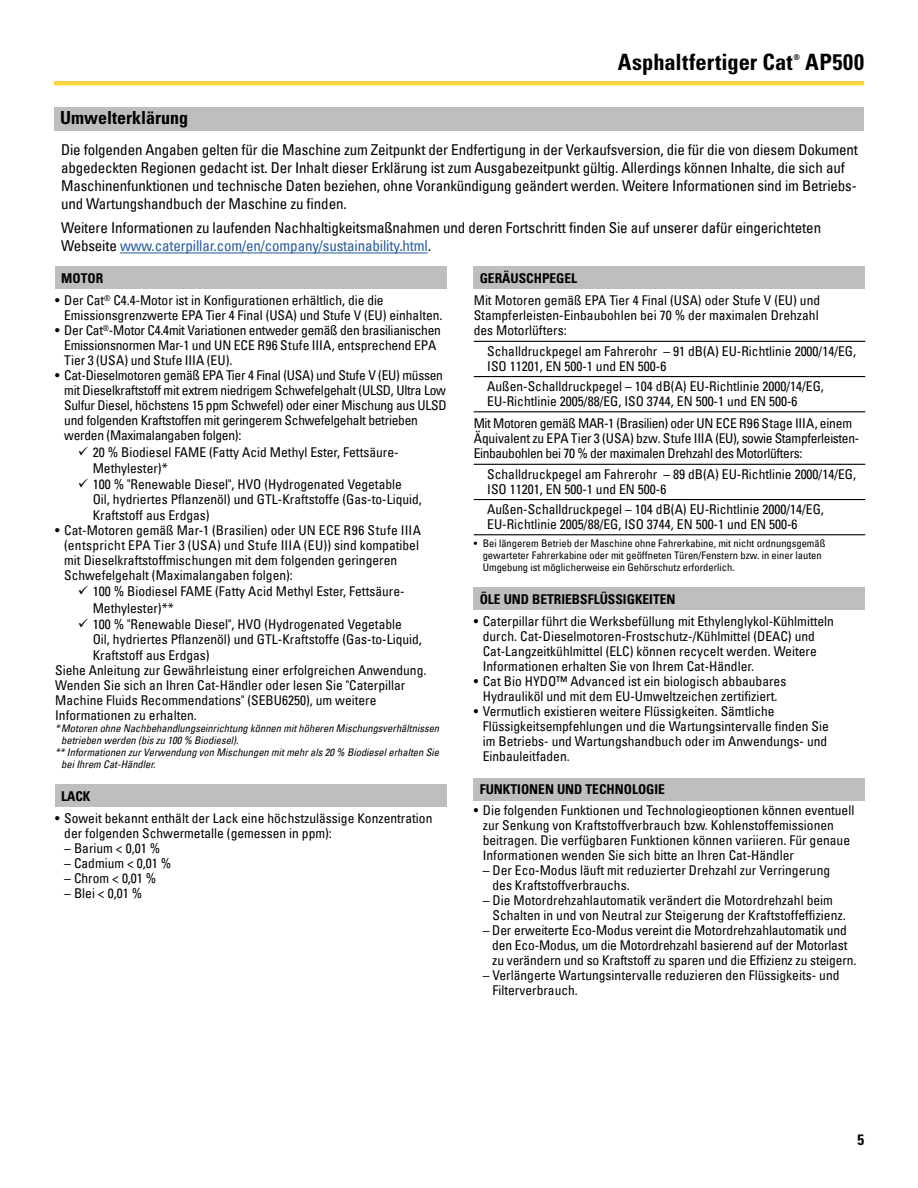
<style>
.page{position:relative;width:918px;height:1188px;background:#fff}
.page>*{position:absolute;margin:0;border:0;box-sizing:border-box;transform-origin:0 0}
.t1{font:700 condensed 22.5px "Univers LT Std";letter-spacing:.01em;color:#000}
.t2{font:700 condensed 18px "Univers LT Std";color:#000}
.t3{font:condensed 15px/18px "Univers LT";letter-spacing:-.01em;color:#000}
.t4{font:700 condensed 15px "Univers LT Std";color:#000}
.t5{font:condensed 13.5px/15px "Univers LT";color:#000}
.t6{font:condensed 13.5px/15px "Univers LT";letter-spacing:-.02em;color:#000}
.t7{font:condensed 13.5px/15px "Univers LT";letter-spacing:-.025em;color:#000}
.t8{font:700 condensed 13.5px "Univers LT Std";color:#000}
.t9{font:italic condensed 10.5px "Univers LT";color:#000}
.t10{font:condensed 10.5px/12px "Univers LT";color:#000}
.t11{font:700 condensed 7.8px "Univers LT Std";color:#000}
.s1{color:#265b9b}
</style>
<div class="page">
<div style="left:55px;top:266px;width:392px;height:23px;background:#bebebe"></div>
<div style="left:55px;top:784px;width:392px;height:23px;background:#bebebe"></div>
<div style="left:474px;top:266px;width:391px;height:23px;background:#bebebe"></div>
<hr style="left:474px;top:376px;width:391px;height:1px;background:#000">
<hr style="left:474px;top:411px;width:391px;height:1px;background:#000">
<hr style="left:474px;top:464px;width:391px;height:1px;background:#000">
<hr style="left:474px;top:499px;width:391px;height:1px;background:#000">
<hr style="left:474px;top:534px;width:391px;height:1px;background:#000">
<hr style="left:474px;top:341px;width:391px;height:1px;background:#000">
<div style="left:474px;top:587px;width:391px;height:23px;background:#bebebe"></div>
<div style="left:474px;top:778px;width:391px;height:22px;background:#bebebe"></div>
<div style="left:54px;top:107px;width:810px;height:23px;background:#bebebe"></div>
<hr style="left:120px;top:253px;width:308px;height:1px;background:#265b9b">
<h1 class="t1" style="left:618px;top:48px;width:176px">Asphaltfertiger Cat</h1>
<p class="t11" style="left:794px;top:52px;width:8px">®</p>
<h1 class="t1" style="left:805px;top:48px;width:60px">AP500</h1>
<h2 class="t2" style="left:60px;top:107px;width:129px">Umwelterklärung</h2>
<p class="t3" style="left:61px;top:140px;width:799px">Die folgenden Angaben gelten für die Maschine zum Zeitpunkt der Endfertigung in der Verkaufsversion, die für die von diesem Dokument abgedeckten Regionen gedacht ist. Der Inhalt dieser Erklärung ist zum Ausgabezeitpunkt gültig. Allerdings können Inhalte, die sich auf Maschinenfunktionen und technische Daten beziehen, ohne Vorankündigung geändert werden. Weitere Informationen sind im Betriebs&shy;und Wartungshandbuch der Maschine zu finden.</p>
<p class="t3" style="left:61px;top:219px;width:762px">Weitere Informationen zu laufenden Nachhaltigkeitsmaßnahmen und deren Fortschritt finden Sie auf unserer dafür eingerichteten<br>Webseite <span class="s1">www.caterpillar.com/en/company/sustainability.html</span>.</p>
<p class="t8" style="left:61px;top:270px;width:43px">MOTOR</p>
<p class="t5" style="left:64px;top:293px;width:380px;text-indent:-9px">• Der Cat<sup>®</sup> C4.4-Motor ist in Konfigurationen erhältlich, die die<br>Emissionsgrenzwerte EPA Tier 4 Final (USA) und Stufe V (EU) einhalten.</p>
<p class="t6" style="left:64px;top:323px;width:378px;text-indent:-9px">• Der Cat<sup>®</sup>-Motor C4.4mit Variationen entweder gemäß den brasilianischen<br>Emissionsnormen Mar-1 und UN ECE R96 Stufe IIIA, entsprechend EPA<br>Tier 3 (USA) und Stufe IIIA (EU).</p>
<p class="t6" style="left:64px;top:368px;width:384px;text-indent:-9px">• Cat-Dieselmotoren gemäß EPA Tier 4 Final (USA) und Stufe V (EU) müssen mit Dieselkraftstoff mit extrem niedrigem Schwefelgehalt (ULSD, Ultra Low Sulfur Diesel, höchstens 15 ppm Schwefel) oder einer Mischung aus ULSD und folgenden Kraftstoffen mit geringerem Schwefelgehalt betrieben werden (Maximalangaben folgen):</p>
<p class="t5" style="left:93px;top:443px;width:307px;line-height:16.2px;text-indent:-15px">✓ 20 % Biodiesel FAME (Fatty Acid Methyl Ester, Fettsäure-<br>Methylester)*</p>
<p class="t5" style="left:93px;top:476px;width:331px;line-height:15.6px;text-indent:-15px">✓ 100 % "Renewable Diesel", HVO (Hydrogenated Vegetable<br>Oil, hydriertes Pflanzenöl) und GTL-Kraftstoffe (Gas-to-Liquid,<br>Kraftstoff aus Erdgas)</p>
<p class="t5" style="left:64px;top:523px;width:358px;text-indent:-9px">• Cat-Motoren gemäß Mar-1 (Brasilien) oder UN ECE R96 Stufe IIIA (entspricht EPA Tier 3 (USA) und Stufe IIIA (EU)) sind kompatibel mit Dieselkraftstoffmischungen mit dem folgenden geringeren Schwefelgehalt (Maximalangaben folgen):</p>
<p class="t5" style="left:93px;top:583px;width:313px;line-height:16.2px;text-indent:-15px">✓ 100 % Biodiesel FAME (Fatty Acid Methyl Ester, Fettsäure-<br>Methylester)**</p>
<p class="t5" style="left:78px;top:616px;width:326px">✓ 100 % "Renewable Diesel", HVO (Hydrogenated Vegetable</p>
<p class="t5" style="left:93px;top:631px;width:331px">Oil, hydriertes Pflanzenöl) und GTL-Kraftstoffe (Gas-to-Liquid,</p>
<p class="t5" style="left:93px;top:647px;width:118px">Kraftstoff aus Erdgas)</p>
<p class="t5" style="left:55px;top:662px;width:373px">Siehe Anleitung zur Gewährleistung einer erfolgreichen Anwendung.</p>
<p class="t5" style="left:55px;top:677px;width:352px">Wenden Sie sich an Ihren Cat-Händler oder lesen Sie "Caterpillar</p>
<p class="t5" style="left:55px;top:692px;width:323px">Machine Fluids Recommendations" (SEBU6250), um weitere</p>
<p class="t5" style="left:55px;top:707px;width:143px">Informationen zu erhalten.</p>
<p class="t9" style="left:55px;top:722px;width:385px">*Motoren ohne Nachbehandlungseinrichtung können mit höheren Mischungsverhältnissen</p>
<p class="t9" style="left:61px;top:734px;width:179px">betrieben werden (bis zu 100 % Biodiesel).</p>
<p class="t9" style="left:55px;top:746px;width:385px">** Informationen zur Verwendung von Mischungen mit mehr als 20 % Biodiesel erhalten Sie</p>
<p class="t9" style="left:61px;top:758px;width:96px">bei Ihrem Cat-Händler.</p>
<p class="t8" style="left:61px;top:788px;width:31px">LACK</p>
<p class="t5" style="left:64px;top:811px;width:370px;text-indent:-9px">• Soweit bekannt enthält der Lack eine höchstzulässige Konzentration der folgenden Schwermetalle (gemessen in ppm):</p>
<p class="t5" style="left:64px;top:841px;width:97px">– Barium &lt; 0,01 %</p>
<p class="t5" style="left:64px;top:856px;width:109px">– Cadmium &lt; 0,01 %</p>
<p class="t5" style="left:64px;top:871px;width:94px">– Chrom &lt; 0,01 %</p>
<p class="t5" style="left:64px;top:886px;width:79px">– Blei &lt; 0,01 %</p>
<p class="t8" style="left:480px;top:270px;width:99px">GERÄUSCHPEGEL</p>
<p class="t5" style="left:474px;top:293px;width:348px;text-align:justify">Mit Motoren gemäß EPA Tier 4 Final (USA) oder Stufe V (EU) und Stampferleisten-Einbaubohlen bei 70 % der maximalen Drehzahl des Motorlüfters:</p>
<p class="t5" style="left:487px;top:343px;width:370px">Schalldruckpegel am Fahrerohr – 91 dB(A) EU-Richtlinie 2000/14/EG,<br>ISO 11201, EN 500-1 und EN 500-6</p>
<p class="t5" style="left:487px;top:378px;width:338px">Außen-Schalldruckpegel – 104 dB(A) EU-Richtlinie 2000/14/EG,<br>EU-Richtlinie 2005/88/EG, ISO 3744, EN 500-1 und EN 500-6</p>
<p class="t7" style="left:474px;top:416px;width:387px">Mit Motoren gemäß MAR-1 (Brasilien) oder UN ECE R96 Stage IIIA, einem<br>Äquivalent zu EPA Tier 3 (USA) bzw. Stufe IIIA (EU), sowie Stampferleisten-<br>Einbaubohlen bei 70 % der maximalen Drehzahl des Motorlüfters:</p>
<p class="t5" style="left:487px;top:466px;width:370px">Schalldruckpegel am Fahrerohr – 89 dB(A) EU-Richtlinie 2000/14/EG,<br>ISO 11201, EN 500-1 und EN 500-6</p>
<p class="t5" style="left:487px;top:501px;width:338px">Außen-Schalldruckpegel – 104 dB(A) EU-Richtlinie 2000/14/EG,<br>EU-Richtlinie 2005/88/EG, ISO 3744, EN 500-1 und EN 500-6</p>
<p class="t10" style="left:483px;top:537px;width:344px;text-indent:-9px">• Bei längerem Betrieb der Maschine ohne Fahrerkabine, mit nicht ordnungsgemäß gewarteter Fahrerkabine oder mit geöffneten Türen/Fenstern bzw. in einer lauten<br>Umgebung ist möglicherweise ein Gehörschutz erforderlich.</p>
<p class="t8" style="left:480px;top:591px;width:197px">ÖLE UND BETRIEBSFLÜSSIGKEITEN</p>
<p class="t5" style="left:483px;top:614px;width:353px;text-indent:-9px">• Caterpillar führt die Werksbefüllung mit Ethylenglykol-Kühlmitteln durch. Cat-Dieselmotoren-Frostschutz-/Kühlmittel (DEAC) und Cat-Langzeitkühlmittel (ELC) können recycelt werden. Weitere Informationen erhalten Sie von Ihrem Cat-Händler.</p>
<p class="t5" style="left:474px;top:674px;width:314px;text-align:center">• Cat Bio HYDO™ Advanced ist ein biologisch abbaubares<br>Hydrauliköl und mit dem EU-Umweltzeichen zertifiziert.</p>
<p class="t5" style="left:483px;top:704px;width:348px;text-indent:-9px">• Vermutlich existieren weitere Flüssigkeiten. Sämtliche Flüssigkeitsempfehlungen und die Wartungsintervalle finden Sie im Betriebs- und Wartungshandbuch oder im Anwendungs- und Einbauleitfaden.</p>
<p class="t8" style="left:480px;top:781px;width:187px">FUNKTIONEN UND TECHNOLOGIE</p>
<p class="t5" style="left:483px;top:802px;width:373px;text-indent:-9px">• Die folgenden Funktionen und Technologieoptionen können eventuell zur Senkung von Kraftstoffverbrauch bzw. Kohlenstoffemissionen beitragen. Die verfügbaren Funktionen können variieren. Für genaue Informationen wenden Sie sich bitte an Ihren Cat-Händler</p>
<p class="t5" style="left:493px;top:862px;width:339px;text-indent:-10px">– Der Eco-Modus läuft mit reduzierter Drehzahl zur Verringerung des Kraftstoffverbrauchs.</p>
<p class="t5" style="left:493px;top:892px;width:355px;text-indent:-10px">– Die Motordrehzahlautomatik verändert die Motordrehzahl beim<br>Schalten in und von Neutral zur Steigerung der Kraftstoffeffizienz.</p>
<p class="t5" style="left:492px;top:922px;width:366px;text-indent:-9px">– Der erweiterte Eco-Modus vereint die Motordrehzahlautomatik und den Eco-Modus, um die Motordrehzahl basierend auf der Motorlast zu verändern und so Kraftstoff zu sparen und die Effizienz zu steigern.</p>
<p class="t5" style="left:493px;top:967px;width:349px;text-indent:-10px">– Verlängerte Wartungsintervalle reduzieren den Flüssigkeits- und<br>Filterverbrauch.</p>
<p class="t4" style="left:857px;top:1130px;width:8px">5</p>
</div>
